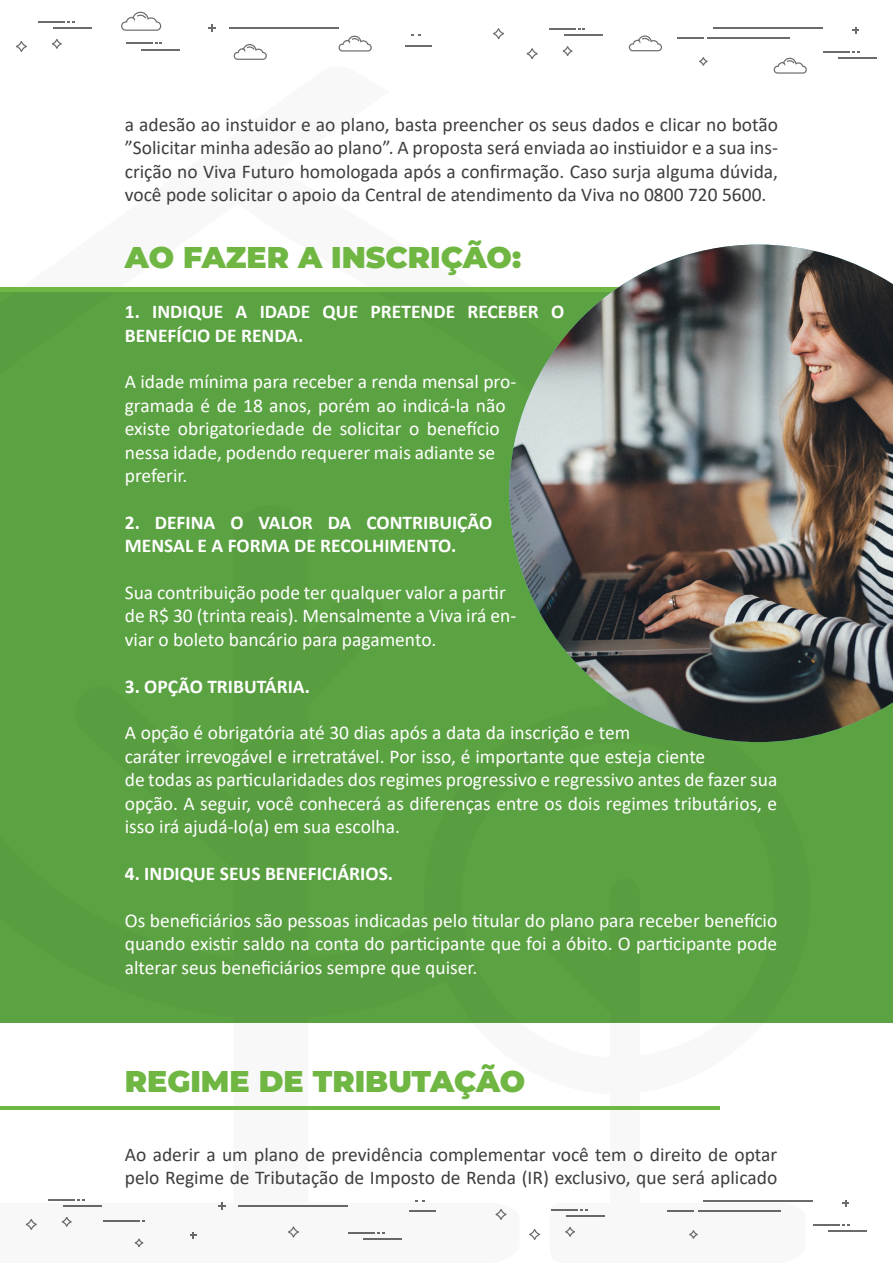
<style>
.page{position:relative;width:893px;height:1263px;background:#fff}
.page>*{position:absolute;margin:0;border:0;box-sizing:border-box;transform-origin:0 0}
.t1{font:900 30px "Montserrat";color:#6fb642}
.t2{font:19.5px/23.4px "Calibri";color:#fff}
.t3{font:19.5px/23.4px "Calibri";color:#3e3e3e;text-align:justify}
.t4{font:700 19.5px/23.4px "Calibri";color:#fff}
</style>
<div class="page">
<hr style="left:549px;top:28px;width:27px;height:2px;background:#6a6b6a">
<hr style="left:564px;top:35px;width:39px;height:1px;background:#6a6b6a">
<svg style="left:578px;top:28px;width:7px;height:2px"></svg>
<hr style="left:141px;top:49px;width:39px;height:1px;background:#6a6b6a">
<svg style="left:126px;top:43px;width:36px;height:1px"></svg>
<hr style="left:823px;top:51px;width:27px;height:2px;background:#6a6b6a">
<hr style="left:838px;top:58px;width:39px;height:1px;background:#6a6b6a">
<hr style="left:708px;top:37px;width:82px;height:1px;background:#6a6b6a">
<svg style="left:677px;top:37px;width:26px;height:1px"></svg>
<svg style="left:852px;top:27px;width:7px;height:6px"></svg>
<svg style="left:699px;top:57px;width:9px;height:8px"></svg>
<svg style="left:527px;top:48px;width:11px;height:11px"></svg>
<svg style="left:563px;top:46px;width:9px;height:10px"></svg>
<hr style="left:405px;top:45px;width:27px;height:2px;background:#6a6b6a">
<hr style="left:229px;top:27px;width:110px;height:1px;background:#6a6b6a">
<hr style="left:713px;top:27px;width:110px;height:2px;background:#6a6b6a">
<svg style="left:208px;top:24px;width:8px;height:8px"></svg>
<svg style="left:493px;top:28px;width:11px;height:11px"></svg>
<hr style="left:53px;top:27px;width:39px;height:2px;background:#6a6b6a">
<svg style="left:38px;top:21px;width:37px;height:1px"></svg>
<svg style="left:16px;top:41px;width:11px;height:11px"></svg>
<svg style="left:52px;top:39px;width:10px;height:10px"></svg>
<svg style="left:121px;top:12px;width:40px;height:19px"></svg>
<svg style="left:234px;top:44px;width:33px;height:16px"></svg>
<svg style="left:339px;top:36px;width:33px;height:16px"></svg>
<svg style="left:778px;top:58px;width:25px;height:7px"></svg>
<svg style="left:629px;top:35px;width:33px;height:16px"></svg>
<hr style="left:813px;top:1224px;width:27px;height:2px;background:#6a6b6a">
<hr style="left:828px;top:1231px;width:39px;height:1px;background:#6a6b6a">
<svg style="left:842px;top:1224px;width:8px;height:2px"></svg>
<svg style="left:842px;top:1200px;width:7px;height:6px"></svg>
<hr style="left:703px;top:1200px;width:110px;height:2px;background:#6a6b6a">
<div style="left:0;top:291px;width:893px;height:732px;background:#5ba242"></div>
<hr style="left:0;top:288px;width:509px;height:4px;background:#6eb843">
<hr style="left:0;top:1106px;width:720px;height:4px;background:#6fb843">
<img style="left:509px;top:244px;width:384px;height:498px">
<p class="t3" style="left:125px;top:112px;width:655px">a adesão ao instuidor e ao plano, basta preencher os seus dados e clicar no botão ”Solicitar minha adesão ao plano”. A proposta será enviada ao instiuidor e a sua ins&shy;crição no Viva Futuro homologada após a confirmação. Caso surja alguma dúvida, você pode solicitar o apoio da Central de atendimento da Viva no 0800 720 5600.</p>
<h1 class="t1" style="left:125px;top:234px;width:398px">AO FAZER A INSCRIÇÃO:</h1>
<p class="t4" style="left:125px;top:300px;width:441px">1. INDIQUE A IDADE QUE PRETENDE RECEBER O<br>BENEFÍCIO DE RENDA.</p>
<p class="t2" style="left:125px;top:370px;width:393px">A idade mínima para receber a renda mensal pro&shy;gramada é de 18 anos, porém ao indicá-la não existe obrigatoriedade de solicitar o benefício nessa idade, podendo requerer mais adiante se preferir.</p>
<p class="t4" style="left:125px;top:510px;width:369px">2. DEFINA O VALOR DA CONTRIBUIÇÃO<br>MENSAL E A FORMA DE RECOLHIMENTO.</p>
<p class="t2" style="left:125px;top:580px;width:393px">Sua contribuição pode ter qualquer valor a partir de R$ 30 (trinta reais). Mensalmente a Viva irá en&shy;viar o boleto bancário para pagamento.</p>
<p class="t4" style="left:125px;top:674px;width:187px">3. OPÇÃO TRIBUTÁRIA.</p>
<p class="t2" style="left:125px;top:721px;width:654px">A opção é obrigatória até 30 dias após a data da inscrição e tem<br>caráter irrevogável e irretratável. Por isso, é importante que esteja ciente<br>de todas as particularidades dos regimes progressivo e regressivo antes de fazer sua opção. A seguir, você conhecerá as diferenças entre os dois regimes tributários, e isso irá ajudá-lo(a) em sua escolha.</p>
<p class="t4" style="left:125px;top:861px;width:270px">4. INDIQUE SEUS BENEFICIÁRIOS.</p>
<p class="t2" style="left:125px;top:908px;width:654px;text-align:justify">Os beneficiários são pessoas indicadas pelo titular do plano para receber benefício quando existir saldo na conta do participante que foi a óbito. O participante pode alterar seus beneficiários sempre que quiser.</p>
<h1 class="t1" style="left:125px;top:1059px;width:402px">REGIME DE TRIBUTAÇÃO</h1>
<p class="t3" style="left:125px;top:1142px;width:654px">Ao aderir a um plano de previdência complementar você tem o direito de optar pelo Regime de Tributação de Imposto de Renda (IR) exclusivo, que será aplicado</p>
</div>
